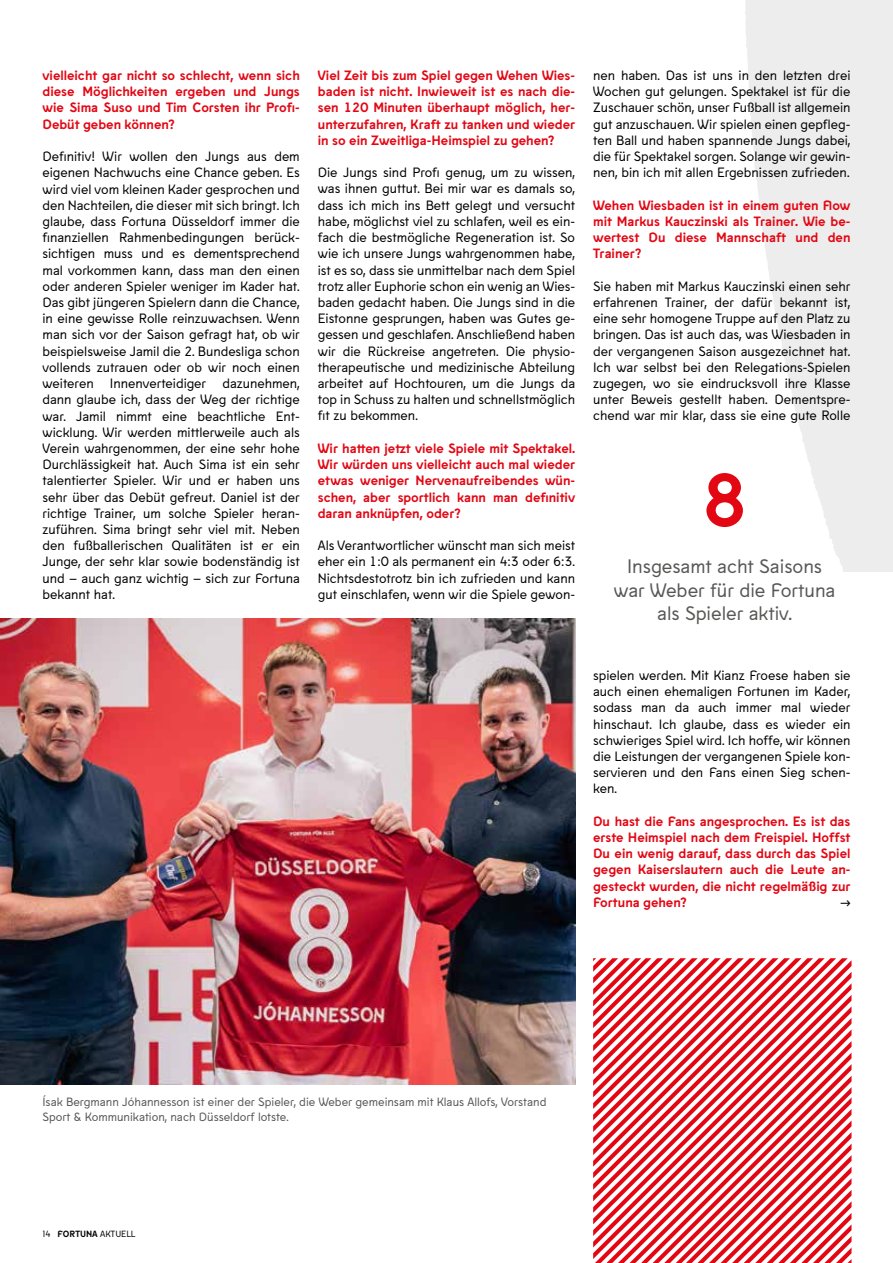
<style>
.page{position:relative;width:893px;height:1263px;background:#fff}
.page>*{position:absolute;margin:0;border:0;box-sizing:border-box;transform-origin:0 0}
.t1{font:700 75px "Fortuna Sans";color:#e30613}
.t2{font:19.5px/23.4px "Fortuna Sans";color:#575756;text-align:center}
.t3{font:13.5px/16.2px "Fortuna Sans";color:#000;text-align:justify}
.t4{font:700 13.5px/16.2px "Fortuna Sans";color:#e30613;text-align:justify}
.t5{font:12px/15px "Fortuna Sans";color:#575756}
.t6{font:9px "Fortuna Sans";color:#000}
.s1{font-weight:700}
</style>
<div class="page">
<svg style="left:745px;top:0;width:148px;height:572px;fill:#ededed"></svg>
<svg style="left:593px;top:958px;width:10px;height:305px"></svg>
<svg style="left:603px;top:958px;width:6px;height:305px"></svg>
<svg style="left:609px;top:958px;width:6px;height:305px"></svg>
<svg style="left:615px;top:958px;width:236px;height:305px"></svg>
<img style="left:0;top:618px;width:575px;height:466px">
<p class="t4" style="left:43px;top:66px;width:259px">vielleicht gar nicht so schlecht, wenn sich diese Möglichkeiten ergeben und Jungs wie Sima Suso und Tim Corsten ihr Profi-Debüt geben können?</p>
<p class="t3" style="left:43px;top:148px;width:259px">Definitiv! Wir wollen den Jungs aus dem eigenen Nachwuchs eine Chance geben. Es wird viel vom kleinen Kader gesprochen und den Nachteilen, die dieser mit sich bringt. Ich glaube, dass Fortuna Düsseldorf immer die finanziellen Rahmenbedingungen berück&shy;sichtigen muss und es dementsprechend mal vorkommen kann, dass man den einen oder anderen Spieler weniger im Kader hat.<br>Das gibt jüngeren Spielern dann die Chance, in eine gewisse Rolle reinzuwachsen. Wenn man sich vor der Saison gefragt hat, ob wir beispielsweise Jamil die 2. Bundesliga schon vollends zutrauen oder ob wir noch einen weiteren Innenverteidiger dazunehmen, dann glaube ich, dass der Weg der richtige war. Jamil nimmt eine beachtliche Ent&shy;wicklung. Wir werden mittlerweile auch als Verein wahrgenommen, der eine sehr hohe Durchlässigkeit hat. Auch Sima ist ein sehr talentierter Spieler. Wir und er haben uns sehr über das Debüt gefreut. Daniel ist der richtige Trainer, um solche Spieler heran&shy;zuführen. Sima bringt sehr viel mit. Neben den fußballerischen Qualitäten ist er ein Junge, der sehr klar sowie bodenständig ist und – auch ganz wichtig – sich zur Fortuna bekannt hat.</p>
<p class="t4" style="left:318px;top:66px;width:259px">Viel Zeit bis zum Spiel gegen Wehen Wies&shy;baden ist nicht. Inwieweit ist es nach die&shy;sen 120 Minuten überhaupt möglich, her&shy;unterzufahren, Kraft zu tanken und wieder in so ein Zweitliga-Heimspiel zu gehen?</p>
<p class="t3" style="left:318px;top:164px;width:259px">Die Jungs sind Profi genug, um zu wissen, was ihnen guttut. Bei mir war es damals so, dass ich mich ins Bett gelegt und versucht habe, möglichst viel zu schlafen, weil es ein&shy;fach die bestmögliche Regeneration ist. So wie ich unsere Jungs wahrgenommen habe, ist es so, dass sie unmittelbar nach dem Spiel trotz aller Euphorie schon ein wenig an Wies&shy;baden gedacht haben. Die Jungs sind in die Eistonne gesprungen, haben was Gutes ge&shy;gessen und geschlafen. Anschließend haben wir die Rückreise angetreten. Die physio&shy;therapeutische und medizinische Abteilung arbeitet auf Hochtouren, um die Jungs da top in Schuss zu halten und schnellstmöglich fit zu bekommen.</p>
<p class="t4" style="left:318px;top:439px;width:259px">Wir hatten jetzt viele Spiele mit Spektakel.<br>Wir würden uns vielleicht auch mal wieder etwas weniger Nervenaufreibendes wün&shy;schen, aber sportlich kann man definitiv daran anknüpfen, oder?</p>
<p class="t3" style="left:318px;top:537px;width:259px">Als Verantwortlicher wünscht man sich meist eher ein 1:0 als permanent ein 4:3 oder 6:3.<br>Nichtsdestotrotz bin ich zufrieden und kann gut einschlafen, wenn wir die Spiele gewon-</p>
<p class="t3" style="left:593px;top:67px;width:259px">nen haben. Das ist uns in den letzten drei Wochen gut gelungen. Spektakel ist für die Zuschauer schön, unser Fußball ist allgemein gut anzuschauen. Wir spielen einen gepfleg&shy;ten Ball und haben spannende Jungs dabei, die für Spektakel sorgen. Solange wir gewin&shy;nen, bin ich mit allen Ergebnissen zufrieden.</p>
<p class="t4" style="left:593px;top:196px;width:259px">Wehen Wiesbaden ist in einem guten Flow mit Markus Kauczinski als Trainer. Wie be&shy;wertest Du diese Mannschaft und den Trainer?</p>
<p class="t3" style="left:593px;top:277px;width:259px">Sie haben mit Markus Kauczinski einen sehr erfahrenen Trainer, der dafür bekannt ist, eine sehr homogene Truppe auf den Platz zu bringen. Das ist auch das, was Wiesbaden in der vergangenen Saison ausgezeichnet hat.<br>Ich war selbst bei den Relegations-Spielen zugegen, wo sie eindrucksvoll ihre Klasse unter Beweis gestellt haben. Dementspre&shy;chend war mir klar, dass sie eine gute Rolle</p>
<h1 class="t1" style="left:703px;top:441px;width:45px">8</h1>
<h2 class="t2" style="left:614px;top:554px;width:223px">Insgesamt acht Saisons war Weber für die Fortuna als Spieler aktiv.</h2>
<p class="t3" style="left:593px;top:666px;width:259px">spielen werden. Mit Kianz Froese haben sie auch einen ehemaligen Fortunen im Kader, sodass man da auch immer mal wieder hinschaut. Ich glaube, dass es wieder ein schwieriges Spiel wird. Ich hoffe, wir können die Leistungen der vergangenen Spiele kon&shy;servieren und den Fans einen Sieg schen&shy;ken.</p>
<p class="t4" style="left:593px;top:812px;width:259px">Du hast die Fans angesprochen. Es ist das erste Heimspiel nach dem Freispiel. Hoffst Du ein wenig darauf, dass durch das Spiel gegen Kaiserslautern auch die Leute an&shy;gesteckt wurden, die nicht regelmäßig zur Fortuna gehen?</p>
<p class="t3" style="left:840px;top:894px;width:13px">→</p>
<p class="t5" style="left:43px;top:1094px;width:505px">Ísak Bergmann Jóhannesson ist einer der Spieler, die Weber gemeinsam mit Klaus Allofs, Vorstand<br>Sport &amp; Kommunikation, nach Düsseldorf lotste.</p>
<p class="t6" style="left:43px;top:1227px;width:94px">14 <span class="s1">FORTUNA</span> AKTUELL</p>
</div>
